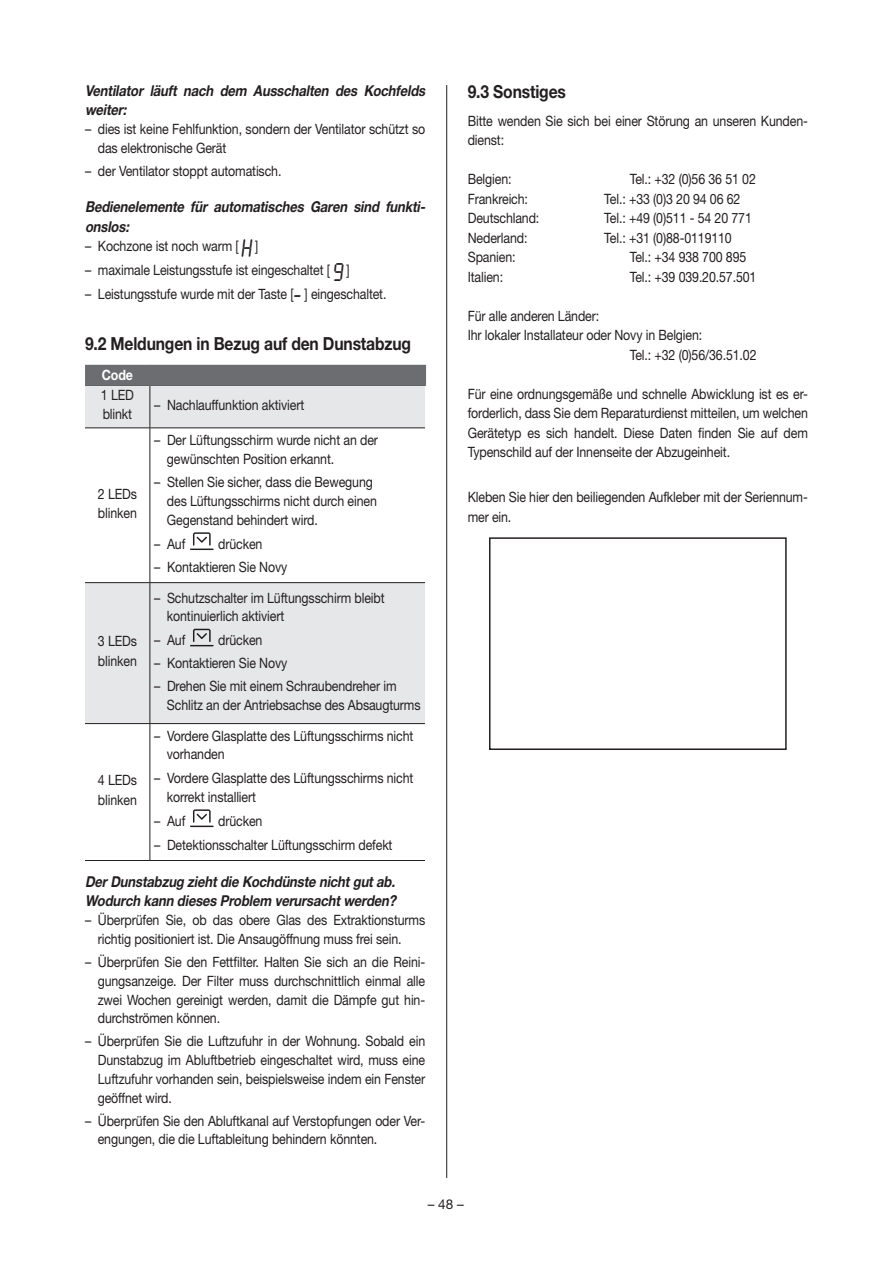
<style>
.page{position:relative;width:893px;height:1263px;background:#fff}
.page>*{position:absolute;margin:0;border:0;box-sizing:border-box;transform-origin:0 0}
.t1{font:700 18px "Helvetica Neue LT Std";letter-spacing:-.01em;color:#231f20;scale:.87 1}
.t2{font:italic 700 15px/19.5px "Helvetica Neue LTW1 G";color:#231f20;scale:.87 1}
.t3{font:14.25px/18.8px "Helvetica Neue LT Std";letter-spacing:-.01em;color:#231f20;scale:.87 1}
.t4{font:700 14.25px "Helvetica Neue LT Std";color:#fff;scale:.87 1}
.t5{font:13.5px "Helvetica Neue LT Std";color:#231f20}
.s1{font-family:"LCD Normal";font-size:22.5px}
</style>
<div class="page">
<hr style="left:446px;top:85px;width:1px;height:1093px;background:#231f20">
<svg style="left:85px;top:364px;width:340px;height:1px"></svg>
<div style="left:85px;top:386px;width:340px;height:42px;background:#e6e7e9"></div>
<svg style="left:85px;top:429px;width:340px;height:431px"></svg>
<hr style="left:150px;top:386px;width:1px;height:42px;background:#231f20">
<hr style="left:85px;top:428px;width:65px;height:1px;background:#231f20">
<hr style="left:150px;top:428px;width:275px;height:1px;background:#231f20">
<hr style="left:150px;top:428px;width:1px;height:154px;background:#231f20">
<hr style="left:85px;top:582px;width:65px;height:1px;background:#231f20">
<hr style="left:150px;top:582px;width:275px;height:1px;background:#231f20">
<hr style="left:150px;top:583px;width:1px;height:140px;background:#231f20">
<hr style="left:85px;top:723px;width:65px;height:1px;background:#231f20">
<hr style="left:150px;top:723px;width:275px;height:1px;background:#231f20">
<hr style="left:150px;top:724px;width:1px;height:136px;background:#231f20">
<hr style="left:85px;top:860px;width:65px;height:1px;background:#231f20">
<hr style="left:150px;top:860px;width:275px;height:1px;background:#231f20">
<div style="left:85px;top:365px;width:66px;height:21px;background:#6c6d70"></div>
<div style="left:150px;top:365px;width:276px;height:21px;background:#6c6d70"></div>
<svg style="left:190px;top:532px;width:24px;height:18px"></svg>
<svg style="left:190px;top:629px;width:24px;height:17px"></svg>
<svg style="left:190px;top:809px;width:24px;height:18px"></svg>
<div style="left:489px;top:537px;width:298px;height:213px;border:2px solid #231f20"></div>
<p class="t2" style="left:85px;top:81px;width:396px">Ventilator läuft nach dem Ausschalten des Kochfelds weiter:</p>
<p class="t3" style="left:98px;top:119px;width:378px;text-indent:-13px">– dies ist keine Fehlfunktion, sondern der Ventilator schützt so das elektronische Gerät</p>
<p class="t3" style="left:85px;top:161px;width:227px">– der Ventilator stoppt automatisch.</p>
<p class="t2" style="left:85px;top:197px;width:396px">Bedienelemente für automatisches Garen sind funkti&shy;onslos:</p>
<p class="t3" style="left:85px;top:237px;width:201px">– Kochzone ist noch warm [ <span class="s1">H</span> ]</p>
<p class="t3" style="left:85px;top:260px;width:306px">– maximale Leistungsstufe ist eingeschaltet [ <span class="s1">9</span> ]</p>
<p class="t3" style="left:85px;top:284px;width:348px">– Leistungsstufe wurde mit der Taste [<span class="s1">‐</span> ] eingeschaltet.</p>
<p class="t1" style="left:85px;top:332px;width:376px">9.2 Meldungen in Bezug auf den Dunstabzug</p>
<p class="t4" style="left:102px;top:366px;width:37px">Code</p>
<p class="t3" style="left:101px;top:385px;width:39px;line-height:19.5px">1 LED blinkt</p>
<p class="t3" style="left:154px;top:395px;width:174px">– Nachlauffunktion aktiviert</p>
<p class="t3" style="left:98px;top:484px;width:46px;line-height:19.5px">2 LEDs blinken</p>
<p class="t3" style="left:98px;top:631px;width:46px;line-height:19.5px">3 LEDs blinken</p>
<p class="t3" style="left:167px;top:430px;width:244px;text-indent:-13px">– Der Lüftungsschirm wurde nicht an der gewünschten Position erkannt.</p>
<p class="t3" style="left:167px;top:472px;width:243px;text-indent:-13px">– Stellen Sie sicher, dass die Bewegung des Lüftungsschirms nicht durch einen<br>Gegenstand behindert wird.</p>
<p class="t3" style="left:154px;top:534px;width:37px">– Auf</p>
<p class="t3" style="left:218px;top:534px;width:52px">drücken</p>
<p class="t3" style="left:154px;top:557px;width:155px">– Kontaktieren Sie Novy</p>
<p class="t3" style="left:167px;top:588px;width:252px;text-indent:-13px">– Schutzschalter im Lüftungsschirm bleibt kontinuierlich aktiviert</p>
<p class="t3" style="left:154px;top:630px;width:37px">– Auf</p>
<p class="t3" style="left:218px;top:630px;width:52px">drücken</p>
<p class="t3" style="left:154px;top:653px;width:155px">– Kontaktieren Sie Novy</p>
<p class="t3" style="left:167px;top:676px;width:293px;text-indent:-13px">– Drehen Sie mit einem Schraubendreher im<br>Schlitz an der Antriebsachse des Absaugturms</p>
<p class="t3" style="left:167px;top:726px;width:285px;text-indent:-13px">– Vordere Glasplatte des Lüftungsschirms nicht vorhanden</p>
<p class="t3" style="left:167px;top:769px;width:285px;text-indent:-13px">– Vordere Glasplatte des Lüftungsschirms nicht korrekt installiert</p>
<p class="t3" style="left:154px;top:811px;width:37px">– Auf</p>
<p class="t3" style="left:218px;top:811px;width:52px">drücken</p>
<p class="t3" style="left:154px;top:835px;width:275px">– Detektionsschalter Lüftungsschirm defekt</p>
<p class="t2" style="left:85px;top:872px;width:363px">DerDunstabzug ziehtdie Kochdünste nichtgutab.<br>Wodurch kann dieses Problem verursachtwerden?</p>
<p class="t3" style="left:98px;top:910px;width:378px;text-indent:-13px">– Überprüfen Sie, ob das obere Glas des Extraktionsturms richtig positioniert ist. Die Ansaugöffnung muss frei sein.</p>
<p class="t3" style="left:98px;top:952px;width:378px;text-align:justify;text-indent:-13px">– Überprüfen Sie den Fettfilter. Halten Sie sich an die Reini&shy;gungsanzeige. Der Filter muss durchschnittlich einmal alle zwei Wochen gereinigt werden, damit die Dämpfe gut hin&shy;durchströmen können.</p>
<p class="t3" style="left:98px;top:1031px;width:378px;text-align:justify;text-indent:-13px">– Überprüfen Sie die Luftzufuhr in der Wohnung. Sobald ein Dunstabzug im Abluftbetrieb eingeschaltet wird, muss eine Luftzufuhr vorhanden sein, beispielsweise indem ein Fenster geöffnet wird.</p>
<p class="t3" style="left:98px;top:1111px;width:378px;text-indent:-13px">– Überprüfen Sie den Abluftkanal auf Verstopfungen oder Ver&shy;engungen, die die Luftableitung behindern könnten.</p>
<p class="t3" style="left:98px;top:770px;width:46px;line-height:19.5px">4 LEDs blinken</p>
<p class="t1" style="left:468px;top:80px;width:114px">9.3 Sonstiges</p>
<p class="t3" style="left:468px;top:111px;width:392px;line-height:19.5px">Bitte wenden Sie sich bei einer Störung an unseren Kunden&shy;dienst:</p>
<p class="t3" style="left:468px;top:170px;width:52px">Belgien:</p>
<p class="t3" style="left:630px;top:170px;width:146px">Tel.: +32 (0)56 36 51 02</p>
<p class="t3" style="left:468px;top:189px;width:71px">Frankreich:</p>
<p class="t3" style="left:604px;top:189px;width:158px">Tel.: +33 (0)3 20 94 06 62</p>
<p class="t3" style="left:468px;top:209px;width:84px">Deutschland:</p>
<p class="t3" style="left:604px;top:209px;width:171px">Tel.: +49 (0)511 - 54 20 771</p>
<p class="t3" style="left:468px;top:228px;width:70px">Nederland:</p>
<p class="t3" style="left:604px;top:228px;width:148px">Tel.: +31 (0)88-0119110</p>
<p class="t3" style="left:468px;top:248px;width:56px">Spanien:</p>
<p class="t3" style="left:630px;top:248px;width:136px">Tel.: +34 938 700 895</p>
<p class="t3" style="left:468px;top:267px;width:42px">Italien:</p>
<p class="t3" style="left:630px;top:267px;width:147px">Tel.: +39 039.20.57.501</p>
<p class="t3" style="left:468px;top:306px;width:153px">Für alle anderen Länder:</p>
<p class="t3" style="left:468px;top:326px;width:271px">Ihr lokaler Installateur oder Novy in Belgien:</p>
<p class="t3" style="left:630px;top:345px;width:147px">Tel.: +32 (0)56/36.51.02</p>
<p class="t3" style="left:468px;top:384px;width:393px;line-height:19.5px;text-align:justify">Für eine ordnungsgemäße und schnelle Abwicklung ist es er&shy;forderlich, dass Sie dem Reparaturdienst mitteilen, um welchen Gerätetyp es sich handelt. Diese Daten finden Sie auf dem Typenschild auf der Innenseite der Abzugeinheit.</p>
<p class="t3" style="left:468px;top:487px;width:392px;line-height:19.5px">Kleben Sie hier den beiliegenden Aufkleber mit der Seriennum&shy;mer ein.</p>
<p class="t5" style="left:428px;top:1196px;width:38px">– 48 –</p>
</div>
